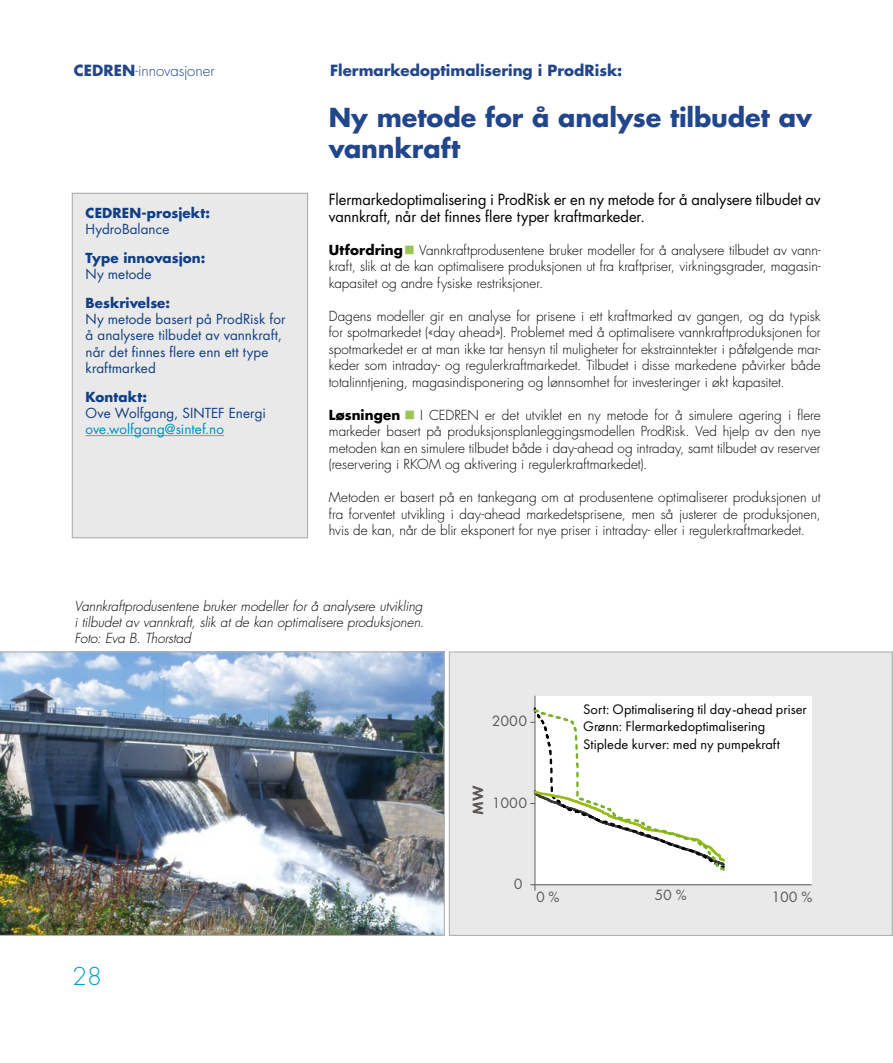
<style>
.page{position:relative;width:893px;height:1063px;background:#fff}
.page>*{position:absolute;margin:0;border:0;box-sizing:border-box;transform-origin:0 0}
.overskrift_1{font:700 25.5px/30.6px "Futura Std";letter-spacing:-.005em;color:#22468b}
.t1{font:300 24px "Futura Std";color:#00a2cf}
.t2{font:15.45px "Futura PT";letter-spacing:-.005em;color:#5b5755}
.t3{font:800 15.45px "Futura PT";color:#5b5755}
.ingress{font:15px/16.5px "Futura Std";letter-spacing:-.005em;color:#000}
.overskrift_1-2{font:700 15px "Futura Std";color:#22468b}
.overskrift_liten{font:300 15px "Futura Std";letter-spacing:-.01em;color:#22468b}
.t4{font:14.25px/17.1px "Futura PT";color:#000}
.brødtekst{font:300 13.5px/16.5px "Futura Std";color:#000;text-align:justify}
.t5{font:13.5px/16.2px "Futura Std";letter-spacing:.005em;color:#113f86}
.figurtekst{font:italic 300 13.5px/16.2px "Futura Std";letter-spacing:-.005em;color:#000}
.t6{font:700 13.5px/16.2px "Futura Std";letter-spacing:.005em;color:#113f86}
.brødtekst-2{font:700 13.5px "Futura Std";letter-spacing:.005em;color:#000}
.s1{font-weight:700}
.s2{font-weight:400}
.s3{color:#008ec2}
</style>
<div class="page">
<div style="left:449px;top:652px;width:443px;height:283px;background:#e9e9e9"></div>
<div style="left:534px;top:696px;width:278px;height:188px;background:#fff"></div>
<hr style="left:534px;top:696px;width:1px;height:195px;background:#5b5755">
<hr style="left:535px;top:884px;width:277px;height:1px;background:#5b5755">
<svg style="left:530px;top:706px;width:195px;height:167px"></svg>
<div style="left:449px;top:651px;width:444px;height:285px;border:1px solid #b1b2b3"></div>
<svg style="left:892px;top:651px;width:1px;height:285px"></svg>
<img style="left:0;top:651px;width:445px;height:285px">
<div style="left:72px;top:193px;width:236px;height:345px;background:#e9e9e9"></div>
<hr style="left:86px;top:435px;width:138px;height:1px;background:#79b825">
<div style="left:72px;top:193px;width:236px;height:345px;border:1px solid #acadad"></div>
<p class="overskrift_liten" style="left:74px;top:62px;width:142px"><span class="s1">CEDREN</span>-innovasjoner</p>
<p class="overskrift_1-2" style="left:330px;top:61px;width:294px">Flermarkedoptimalisering i ProdRisk:</p>
<p class="t6" style="left:86px;top:204px;width:126px">CEDREN-prosjekt:<br><span class="s2">HydroBalance</span></p>
<p class="t6" style="left:86px;top:250px;width:121px">Type innovasjon:<br><span class="s2">Ny metode</span></p>
<p class="t5" style="left:86px;top:295px;width:201px"><span class="s1">Beskrivelse:<br></span>Ny metode basert på ProdRisk for å analysere tilbudet av vannkraft, når det finnes flere enn ett type kraftmarked</p>
<p class="t5" style="left:86px;top:389px;width:182px"><span class="s1">Kontakt:<br></span>Ove Wolfgang, SINTEF Energi <span class="s3">ove.wolfgang@sintef.no</span></p>
<p class="overskrift_1" style="left:329px;top:102px;width:485px">Ny metode for å analyse tilbudet av vannkraft</p>
<p class="ingress" style="left:329px;top:192px;width:493px">Flermarkedoptimalisering i ProdRisk er en ny metode for å analysere tilbudet av vannkraft, når det finnes flere typer kraftmarkeder.</p>
<p class="brødtekst" style="left:329px;top:242px;width:493px"><span class="s1">Utfordring</span> Vannkraftprodusentene bruker modeller for å analysere tilbudet av vann&shy;kraft, slik at de kan optimalisere produksjonen ut fra kraftpriser, virkningsgrader, magasin&shy;kapasitet og andre fysiske restriksjoner.</p>
<p class="brødtekst" style="left:329px;top:308px;width:493px">Dagens modeller gir en analyse for prisene i ett kraftmarked av gangen, og da typisk for spotmarkedet («day ahead»). Problemet med å optimalisere vannkraftproduksjonen for spotmarkedet er at man ikke tar hensyn til muligheter for ekstrainntekter i påfølgende mar&shy;keder som intraday- og regulerkraftmarkedet. Tilbudet i disse markedene påvirker både totalinntjening, magasindisponering og lønnsomhet for investeringer i økt kapasitet.</p>
<p class="brødtekst-2" style="left:329px;top:406px;width:73px">Løsningen</p>
<p class="brødtekst" style="left:329px;top:407px;width:493px;text-indent:91px">I CEDREN er det utviklet en ny metode for å simulere agering i flere markeder basert på produksjonsplanleggingsmodellen ProdRisk. Ved hjelp av den nye metoden kan en simulere tilbudet både i day-ahead og intraday, samt tilbudet av reserver (reservering i RKOM og aktivering i regulerkraftmarkedet).</p>
<p class="brødtekst" style="left:329px;top:489px;width:493px">Metoden er basert på en tankegang om at produsentene optimaliserer produksjonen ut fra forventet utvikling i day-ahead markedetsprisene, men så justerer de produksjonen, hvis de kan, når de blir eksponert for nye priser i intraday- eller i regulerkraftmarkedet.</p>
<p class="figurtekst" style="left:74px;top:598px;width:351px">Vannkraftprodusentene bruker modeller for å analysere utvikling i tilbudet av vannkraft, slik at de kan optimalisere produksjonen.</p>
<p class="figurtekst" style="left:74px;top:630px;width:118px">Foto: Eva B. Thorstad</p>
<h2 class="t1" style="left:72px;top:962px;width:31px">28</h2>
<p class="t2" style="left:492px;top:712px;width:37px">2000</p>
<p class="t3" style="left:468px;top:815px;width:31px;rotate:-90deg">MW</p>
<p class="t2" style="left:492px;top:793px;width:37px">1000</p>
<p class="t4" style="left:583px;top:701px;width:225px">Sort: Optimalisering til day-ahead priser<br>Grønn: Flermarkedoptimalisering<br>Stiplede kurver: med ny pumpekraft</p>
<p class="t2" style="left:514px;top:875px;width:10px">0</p>
<p class="t2" style="left:536px;top:888px;width:25px">0%</p>
<p class="t2" style="left:654px;top:886px;width:34px">50 %</p>
<p class="t2" style="left:771px;top:888px;width:43px">100 %</p>
</div>
